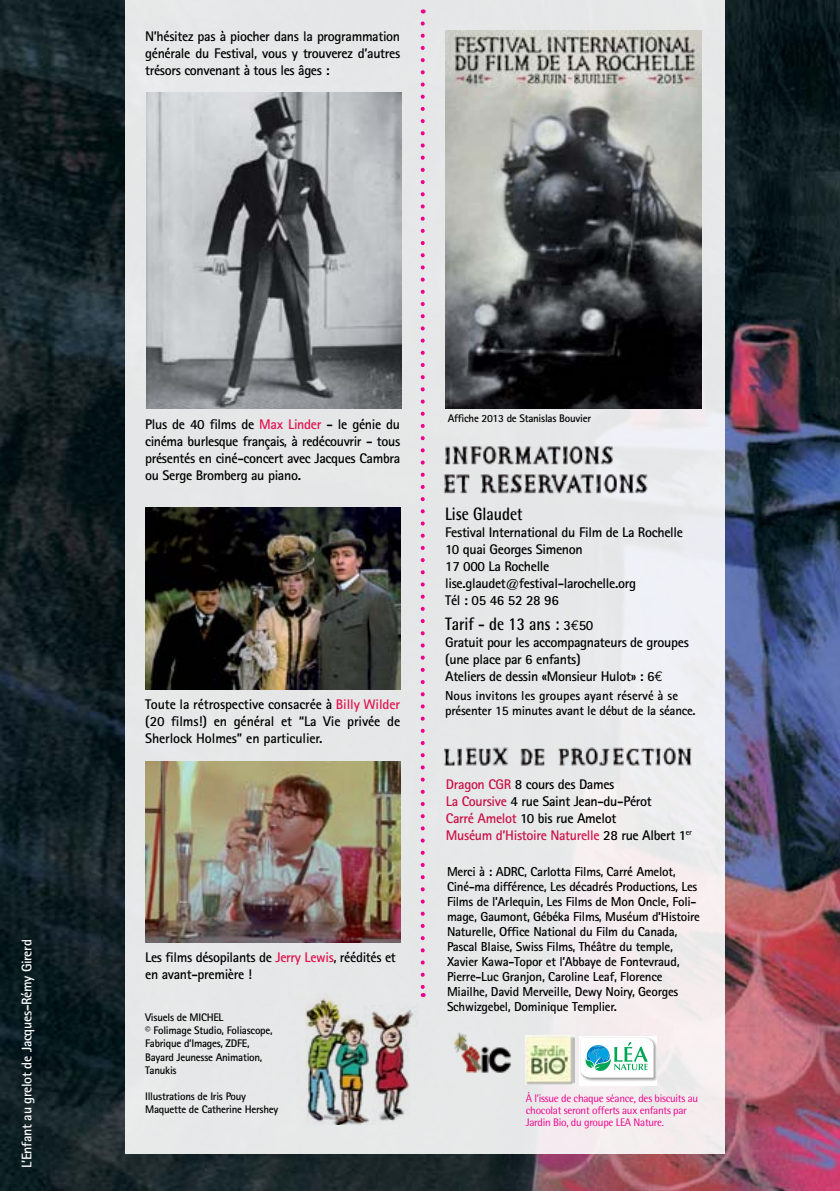
<style>
.page{position:relative;width:840px;height:1191px;background:#fff}
.page>*{position:absolute;margin:0;border:0;box-sizing:border-box;transform-origin:0 0}
.t1{font:700 18px "Rotis Semi Sans";color:#000;scale:.85 1}
.t2{font:700 14px/17px "Rotis Sans Serif";letter-spacing:-.025em;color:#000}
.t3{font:700 14px "Rotis Sans Serif";letter-spacing:-.025em;color:#fff}
.t4{font:700 13px/15px "Rotis Sans Serif";letter-spacing:-.02em;color:#000}
.t5{font:700 11px/13.2px "Rotis Sans Serif";letter-spacing:-.025em;color:#000}
.t6{font:11px/12px "Rotis Semi Sans";letter-spacing:-.025em;color:#ec008c}
.s1{color:#e1134f}
.s2{font-family:"Rotis Sans Serif";font-size:14px}
.s3{font-family:"Euro Mono";font-weight:400;font-size:14px}
.s4{font-family:"Euro Mono";font-weight:400}
</style>
<div class="page">
<img style="left:0;top:0;width:839px;height:1191px">
<div style="left:125px;top:0;width:599px;height:1153px;background:linear-gradient(to right,#e3e5e5,#eceaec)"></div>
<svg style="left:420px;top:23px;width:4px;height:974px"></svg>
<img style="left:145px;top:761px;width:255px;height:181px">
<img style="left:145px;top:507px;width:255px;height:182px">
<img style="left:146px;top:93px;width:255px;height:315px">
<img style="left:525px;top:1036px;width:49px;height:48px">
<div style="left:579px;top:1036px;width:77px;height:49px;background:#fff"></div>
<img style="left:583px;top:1040px;width:73px;height:41px">
<svg style="left:580px;top:1037px;width:73px;height:40px"></svg>
<img style="left:444px;top:445px;width:170px;height:21px">
<img style="left:438px;top:474px;width:211px;height:21px">
<img style="left:440px;top:746px;width:268px;height:20px">
<img style="left:445px;top:30px;width:255px;height:378px">
<img style="left:450px;top:1022px;width:64px;height:63px">
<img style="left:296px;top:993px;width:122px;height:131px">
<p class="t2" style="left:145px;top:28px;width:256px;text-align:justify">N’hésitez pas à piocher dans la programmation générale du Festival, vous y trouverez d’autres trésors convenant à tous les âges :</p>
<p class="t3" style="left:18px;top:1168px;width:230px;rotate:-90deg">L’Enfant au grelot de Jacques-Rémy Girerd</p>
<p class="t2" style="left:145px;top:415px;width:256px;text-align:justify">Plus de 40 films de <span class="s1">Max Linder</span> - le génie du cinéma burlesque français, à redécouvrir - tous présentés en ciné-concert avec Jacques Cambra ou Serge Bromberg au piano.</p>
<p class="t2" style="left:145px;top:695px;width:256px;text-align:justify">Toute la rétrospective consacrée à <span class="s1">Billy Wilder </span>(20 films!) en général et “La Vie privée de Sherlock Holmes” en particulier.</p>
<p class="t2" style="left:145px;top:949px;width:252px">Les films désopilants de <span class="s1">Jerry Lewis</span>, réédités et en avant-première !</p>
<p class="t5" style="left:145px;top:1010px;width:129px">Visuels de MICHEL<br>© Folimage Studio, Foliascope,<br>Fabrique d’Images, ZDFE,<br>Bayard Jeunesse Animation,<br>Tanukis</p>
<p class="t5" style="left:145px;top:1089px;width:135px">Illustrations de Iris Pouy<br>Maquette de Catherine Hershey</p>
<p class="t5" style="left:447px;top:411px;width:144px">Affiche 2013 de Stanislas Bouvier</p>
<p class="t1" style="left:445px;top:502px;width:93px">Lise Glaudet</p>
<p class="t2" style="left:445px;top:523px;width:239px">Festival International du Film de La Rochelle<br>10 quai Georges Simenon<br>17 000 La Rochelle lise.glaudet@festival-larochelle.org<br>Tél : 05 46 52 28 96</p>
<p class="t1" style="left:445px;top:613px;width:176px">Tarif - de 13 ans : <span class="s2">3</span><span class="s3">€</span><span class="s2">50</span></p>
<p class="t2" style="left:445px;top:634px;width:245px">Gratuit pour les accompagnateurs de groupes (une place par 6 enfants)<br>Ateliers de dessin «Monsieur Hulot» : 6<span class="s4">€</span></p>
<p class="t4" style="left:445px;top:688px;width:252px">Nous invitons les groupes ayant réservé à se présenter 15 minutes avant le début de la séance.</p>
<p class="t2" style="left:445px;top:775px;width:247px"><span class="s1">Dragon CGR</span> 8 cours des Dames<br><span class="s1">La Coursive</span> 4 rue Saint Jean-du-Pérot<br><span class="s1">Carré Amelot</span> 10 bis rue Amelot<br><span class="s1">Muséum d’Histoire Naturelle</span> 28 rue Albert 1<sup>er</sup></p>
<p class="t4" style="left:446px;top:864px;width:254px">Merci à : ADRC, Carlotta Films, Carré Amelot, Ciné-ma différence, Les décadrés Productions, Les Films de l’Arlequin, Les Films de Mon Oncle, Foli&shy;mage, Gaumont, Gébéka Films, Muséum d’Histoire Naturelle, Office National du Film du Canada, Pascal Blaise, Swiss Films, Théâtre du temple, Xavier Kawa-Topor et l’Abbaye de Fontevraud, Pierre-Luc Granjon, Caroline Leaf, Florence Miailhe, David Merveille, Dewy Noiry, Georges Schwizgebel, Dominique Templier.</p>
<p class="t6" style="left:525px;top:1092px;width:174px">À l’issue de chaque séance, des biscuits au chocolat seront offerts aux enfants par<br>Jardin Bio, du groupe LEA Nature.</p>
</div>
